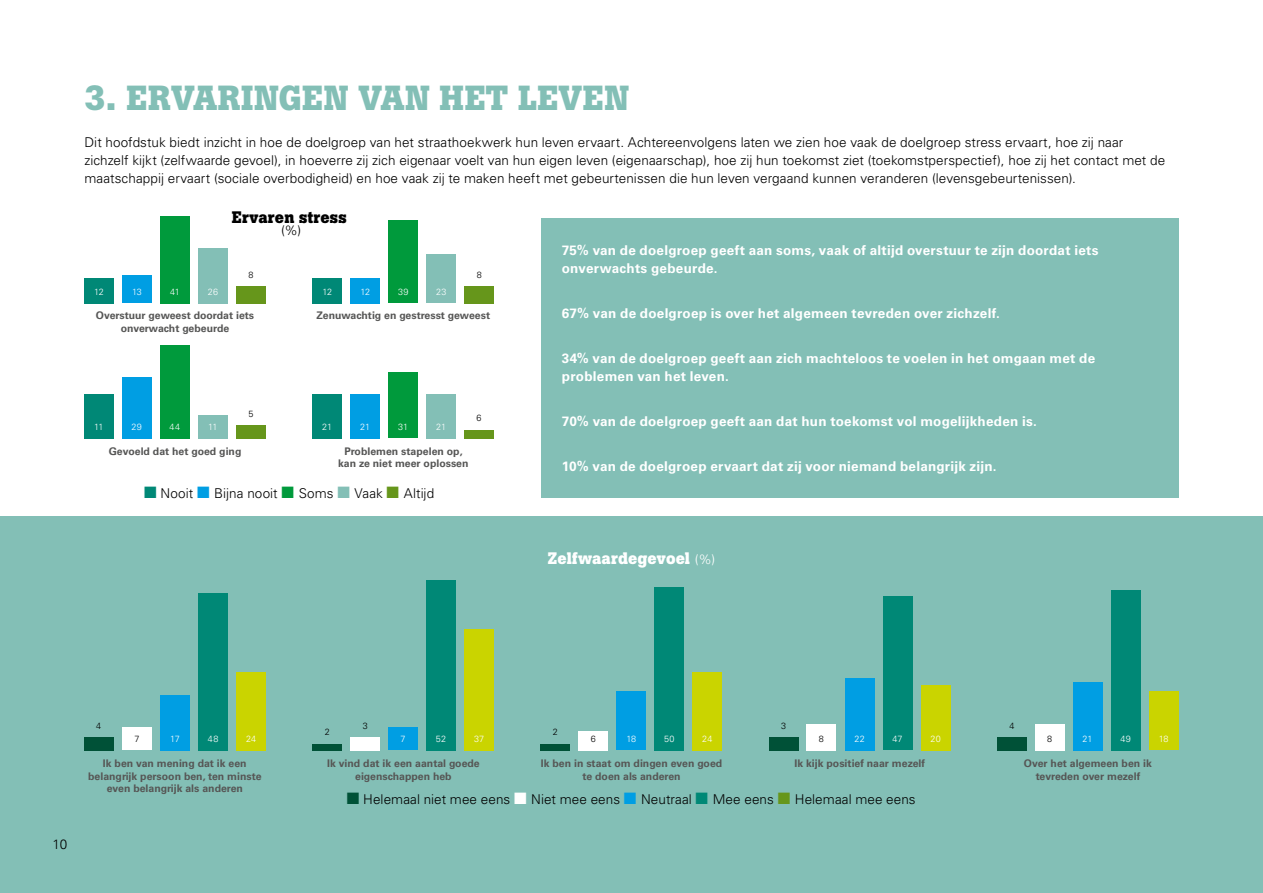
<style>
.page{position:relative;width:1263px;height:893px;background:#fff}
.page>*{position:absolute;margin:0;border:0;box-sizing:border-box;transform-origin:0 0}
.t1{font:700 34.5px "Boton";letter-spacing:.01em;color:#83bfb6}
.t2{font:700 16.5px "Boton";letter-spacing:.005em;color:#fff}
.t3{font:700 16.5px "Boton";letter-spacing:.015em;color:#000}
.t4{font:300 13.5px/18px "Univers LT Std";letter-spacing:.005em;color:#000}
.t5{font:700 13.5px/18px "Univers LT Std";letter-spacing:.015em;color:#fff}
.t6{font:700 10.5px/12.6px "Univers LT Std";color:#565655;text-align:center}
.t7{font:300 9px "Univers LT Std";letter-spacing:.005em;color:#fff}
.t8{font:300 9px "Univers LT Std";color:#000}
.s1{color:#008876}
.s2{color:#009ee3}
.s3{color:#009a3c}
.s4{color:#83bfb6}
.s5{color:#66961b}
.s6{font-family:"Univers LT Std";font-weight:300;font-size:13.5px}
.s7{color:#005137}
.s8{color:#fff}
</style>
<div class="page">
<div style="left:0;top:516px;width:1263px;height:377px;background:#83bfb6"></div>
<div style="left:541px;top:219px;width:637px;height:279px;background:#83bfb6"></div>
<div style="left:84px;top:737px;width:30px;height:13px;background:#005137"></div>
<div style="left:84px;top:278px;width:30px;height:25px;background:#008876"></div>
<div style="left:84px;top:394px;width:30px;height:44px;background:#008876"></div>
<div style="left:313px;top:278px;width:29px;height:25px;background:#008876"></div>
<div style="left:312px;top:394px;width:30px;height:44px;background:#008876"></div>
<div style="left:312px;top:744px;width:30px;height:6px;background:#005137"></div>
<div style="left:541px;top:744px;width:29px;height:6px;background:#005137"></div>
<div style="left:769px;top:737px;width:29px;height:13px;background:#005137"></div>
<div style="left:997px;top:737px;width:29px;height:13px;background:#005137"></div>
<div style="left:122px;top:727px;width:30px;height:23px;background:#fff"></div>
<div style="left:122px;top:276px;width:30px;height:27px;background:#009ee3"></div>
<div style="left:122px;top:377px;width:30px;height:61px;background:#009ee3"></div>
<div style="left:350px;top:278px;width:30px;height:25px;background:#009ee3"></div>
<div style="left:350px;top:394px;width:30px;height:44px;background:#009ee3"></div>
<div style="left:350px;top:737px;width:30px;height:13px;background:#fff"></div>
<div style="left:578px;top:731px;width:30px;height:19px;background:#fff"></div>
<div style="left:807px;top:724px;width:29px;height:26px;background:#fff"></div>
<div style="left:1035px;top:724px;width:29px;height:26px;background:#fff"></div>
<div style="left:160px;top:695px;width:30px;height:55px;background:#009ee3"></div>
<div style="left:160px;top:216px;width:30px;height:87px;background:#009a3c"></div>
<div style="left:160px;top:345px;width:30px;height:93px;background:#009a3c"></div>
<div style="left:388px;top:220px;width:30px;height:83px;background:#009a3c"></div>
<div style="left:388px;top:372px;width:30px;height:66px;background:#009a3c"></div>
<div style="left:388px;top:727px;width:30px;height:23px;background:#009ee3"></div>
<div style="left:616px;top:691px;width:30px;height:59px;background:#009ee3"></div>
<div style="left:845px;top:678px;width:29px;height:72px;background:#009ee3"></div>
<div style="left:1073px;top:682px;width:29px;height:68px;background:#009ee3"></div>
<div style="left:198px;top:593px;width:30px;height:157px;background:#008876"></div>
<div style="left:198px;top:248px;width:30px;height:55px;background:#83bfb6"></div>
<div style="left:198px;top:415px;width:30px;height:23px;background:#83bfb6"></div>
<div style="left:426px;top:254px;width:30px;height:49px;background:#83bfb6"></div>
<div style="left:426px;top:394px;width:30px;height:44px;background:#83bfb6"></div>
<div style="left:426px;top:580px;width:30px;height:170px;background:#008876"></div>
<div style="left:654px;top:587px;width:30px;height:163px;background:#008876"></div>
<div style="left:883px;top:596px;width:29px;height:154px;background:#008876"></div>
<div style="left:1111px;top:590px;width:29px;height:160px;background:#008876"></div>
<div style="left:236px;top:672px;width:30px;height:78px;background:#cad400"></div>
<div style="left:236px;top:286px;width:30px;height:17px;background:#66961b"></div>
<div style="left:236px;top:425px;width:30px;height:13px;background:#66961b"></div>
<div style="left:465px;top:286px;width:29px;height:17px;background:#66961b"></div>
<div style="left:464px;top:430px;width:30px;height:8px;background:#66961b"></div>
<div style="left:464px;top:629px;width:30px;height:121px;background:#cad400"></div>
<div style="left:693px;top:672px;width:29px;height:78px;background:#cad400"></div>
<div style="left:921px;top:685px;width:29px;height:65px;background:#cad400"></div>
<div style="left:1149px;top:691px;width:29px;height:59px;background:#cad400"></div>
<h1 class="t1" style="left:84px;top:78px;width:546px">3. ERVARINGEN VAN HET LEVEN</h1>
<p class="t4" style="left:84px;top:133px;width:1082px">Dit hoofdstuk biedt inzicht in hoe de doelgroep van het straathoekwerk hun leven ervaart. Achtereenvolgens laten we zien hoe vaak de doelgroep stress ervaart, hoe zij naar zichzelf kijkt (zelfwaarde gevoel), in hoeverre zij zich eigenaar voelt van hun eigen leven (eigenaarschap), hoe zij hun toekomst ziet (toekomstperspectief), hoe zij het contact met de maatschappij ervaart (sociale overbodigheid) en hoe vaak zij te maken heeft met gebeurtenissen die hun leven vergaand kunnen veranderen (levensgebeurtenissen).</p>
<p class="t3" style="left:232px;top:207px;width:117px">Ervaren stress</p>
<p class="t4" style="left:281px;top:221px;width:22px">(%)</p>
<p class="t7" style="left:94px;top:286px;width:11px">12</p>
<p class="t7" style="left:132px;top:286px;width:11px">13</p>
<p class="t7" style="left:170px;top:286px;width:11px">41</p>
<p class="t7" style="left:208px;top:286px;width:12px">26</p>
<p class="t8" style="left:248px;top:269px;width:7px">8</p>
<p class="t8" style="left:477px;top:269px;width:7px">8</p>
<p class="t7" style="left:322px;top:286px;width:11px">12</p>
<p class="t7" style="left:360px;top:286px;width:11px">12</p>
<p class="t7" style="left:398px;top:286px;width:12px">39</p>
<p class="t7" style="left:436px;top:286px;width:12px">23</p>
<p class="t6" style="left:96px;top:309px;width:160px">Overstuur geweest doordat iets onverwacht gebeurde</p>
<p class="t6" style="left:316px;top:310px;width:175px">Zenuwachtig en gestresst geweest</p>
<p class="t8" style="left:248px;top:408px;width:7px">5</p>
<p class="t8" style="left:477px;top:413px;width:7px">6</p>
<p class="t7" style="left:94px;top:421px;width:11px">11</p>
<p class="t7" style="left:132px;top:421px;width:12px">29</p>
<p class="t7" style="left:170px;top:421px;width:12px">44</p>
<p class="t7" style="left:208px;top:421px;width:11px">11</p>
<p class="t7" style="left:322px;top:421px;width:12px">21</p>
<p class="t7" style="left:360px;top:421px;width:12px">21</p>
<p class="t7" style="left:398px;top:421px;width:12px">31</p>
<p class="t7" style="left:436px;top:421px;width:12px">21</p>
<p class="t6" style="left:109px;top:445px;width:134px">Gevoeld dat het goed ging</p>
<p class="t6" style="left:338px;top:445px;width:132px">Problemen stapelen op, kan ze niet meer oplossen</p>
<p class="t4" style="left:144px;top:484px;width:291px"><span class="s1">■</span> Nooit <span class="s2">■</span> Bijna nooit <span class="s3">■</span> Soms <span class="s4">■</span> Vaak <span class="s5">■</span> Altijd</p>
<p class="t5" style="left:562px;top:242px;width:538px">75% van de doelgroep geeft aan soms, vaak of altijd overstuur te zijn doordat iets onverwachts gebeurde.</p>
<p class="t5" style="left:562px;top:305px;width:439px">67% van de doelgroep is over het algemeen tevreden over zichzelf.</p>
<p class="t5" style="left:562px;top:350px;width:535px">34% van de doelgroep geeft aan zich machteloos te voelen in het omgaan met de problemen van het leven.</p>
<p class="t5" style="left:562px;top:413px;width:477px">70% van de doelgroep geeft aan dat hun toekomst vol mogelijkheden is.</p>
<p class="t5" style="left:562px;top:458px;width:436px">10% van de doelgroep ervaart dat zij voor niemand belangrijk zijn.</p>
<p class="t2" style="left:547px;top:549px;width:169px">Zelfwaardegevoel <span class="s6">(%)</span></p>
<p class="t4" style="left:53px;top:835px;width:16px">10</p>
<p class="t8" style="left:363px;top:720px;width:7px">3</p>
<p class="t8" style="left:781px;top:720px;width:7px">3</p>
<p class="t8" style="left:96px;top:720px;width:7px">4</p>
<p class="t8" style="left:1009px;top:720px;width:7px">4</p>
<p class="t8" style="left:325px;top:727px;width:7px">2</p>
<p class="t8" style="left:553px;top:727px;width:7px">2</p>
<p class="t7" style="left:170px;top:733px;width:11px">17</p>
<p class="t8" style="left:591px;top:733px;width:7px">6</p>
<p class="t8" style="left:819px;top:733px;width:7px">8</p>
<p class="t8" style="left:1047px;top:733px;width:7px">8</p>
<p class="t7" style="left:208px;top:733px;width:12px">48</p>
<p class="t7" style="left:401px;top:733px;width:7px">7</p>
<p class="t7" style="left:626px;top:733px;width:11px">18</p>
<p class="t7" style="left:854px;top:733px;width:12px">22</p>
<p class="t7" style="left:1082px;top:733px;width:12px">21</p>
<p class="t7" style="left:246px;top:733px;width:12px">24</p>
<p class="t7" style="left:436px;top:733px;width:12px">52</p>
<p class="t7" style="left:664px;top:733px;width:12px">50</p>
<p class="t7" style="left:892px;top:733px;width:12px">47</p>
<p class="t7" style="left:1120px;top:733px;width:12px">49</p>
<p class="t7" style="left:474px;top:733px;width:12px">37</p>
<p class="t7" style="left:702px;top:733px;width:12px">24</p>
<p class="t7" style="left:930px;top:733px;width:12px">20</p>
<p class="t7" style="left:1159px;top:733px;width:11px">18</p>
<p class="t8" style="left:134px;top:733px;width:7px">7</p>
<p class="t6" style="left:88px;top:757px;width:175px">Ik ben van mening dat ik een belangrijk persoon ben, ten minste even belangrijk als anderen</p>
<p class="t6" style="left:327px;top:757px;width:154px">Ik vind dat ik een aantal goede eigenschappen heb</p>
<p class="t6" style="left:541px;top:757px;width:183px">Ik ben in staat om dingen even goed te doen als anderen</p>
<p class="t6" style="left:794px;top:757px;width:132px">Ik kijk positief naar mezelf</p>
<p class="t6" style="left:1024px;top:757px;width:129px">Over het algemeen ben ik tevreden over mezelf</p>
<p class="t4" style="left:347px;top:790px;width:570px"><span class="s7">■</span> Helemaal niet mee eens <span class="s8">■</span> Niet mee eens <span class="s2">■</span> Neutraal <span class="s1">■</span> Mee eens <span class="s5">■</span> Helemaal mee eens</p>
</div>
